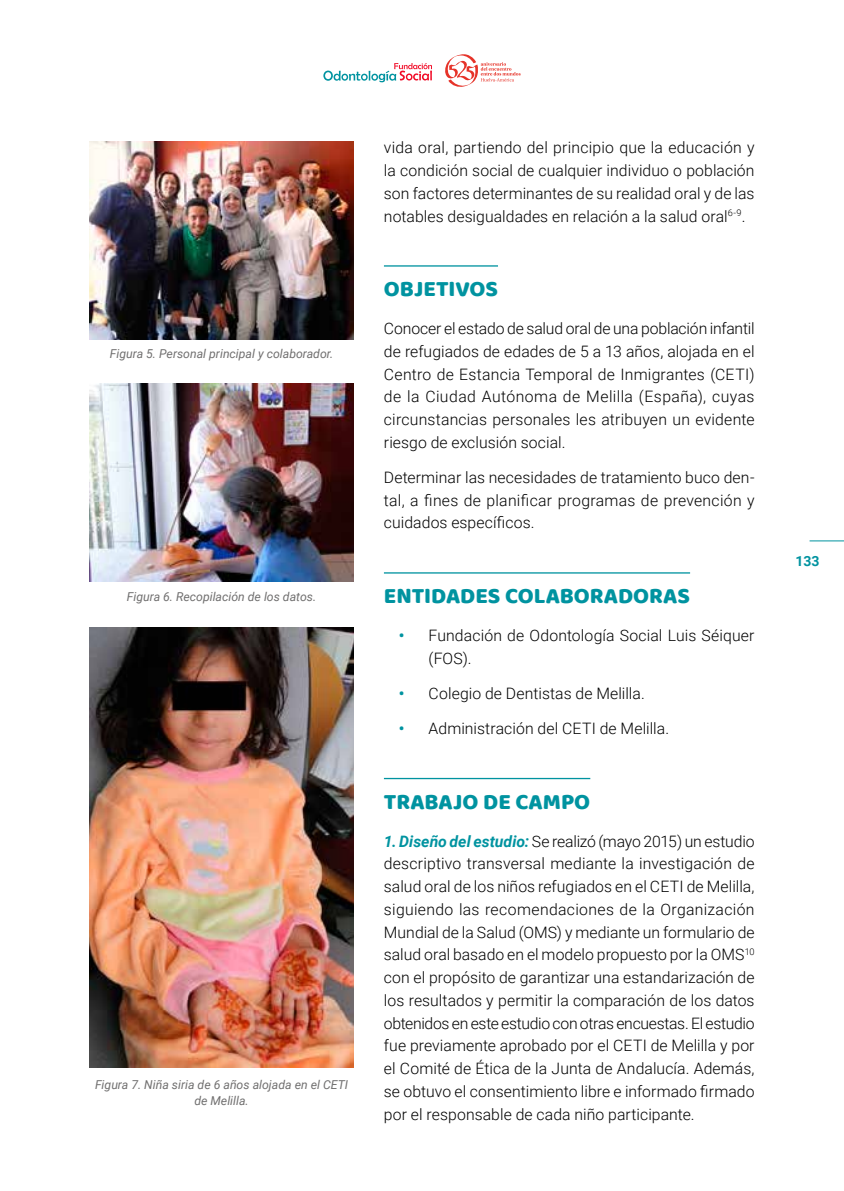
<style>
.page{position:relative;width:844px;height:1191px;background:#fff}
.page>*{position:absolute;margin:0;border:0;box-sizing:border-box;transform-origin:0 0}
.t1{font:22.75px "Baloo Bhaina";color:#0093a0}
.t2{font:300 15.75px/22.8px "Roboto";letter-spacing:.005em;color:#000;text-align:justify}
.t3{font:700 14px "Roboto";color:#0093a0}
.t4{font:italic 12.25px/15.8px "Roboto";color:#706f6f;text-align:center}
.s1{font-weight:700;color:#0093a0}
.s2{font-weight:700;font-style:italic;color:#0093a0}
</style>
<div class="page">
<hr style="left:809px;top:540px;width:34px;height:1px;background:#0093a0">
<svg style="left:323px;top:63px;width:109px;height:19px"></svg>
<svg style="left:445px;top:54px;width:75px;height:33px"></svg>
<hr style="left:384px;top:265px;width:114px;height:2px;background:#0093a0">
<hr style="left:384px;top:572px;width:306px;height:1px;background:#0093a0">
<hr style="left:384px;top:778px;width:206px;height:1px;background:#0093a0">
<img style="left:89px;top:141px;width:265px;height:198px">
<img style="left:89px;top:383px;width:264px;height:199px">
<img style="left:89px;top:627px;width:264px;height:440px">
<p class="t4" style="left:110px;top:345px;width:225px">Figura 5. Personal principal y colaborador.</p>
<p class="t4" style="left:127px;top:588px;width:191px">Figura 6. Recopilación de los datos.</p>
<p class="t4" style="left:95px;top:1076px;width:254px">Figura 7. Niña siria de 6 años alojada en el CETI de Melilla.</p>
<p class="t2" style="left:384px;top:136px;width:372px">vida oral, partiendo del principio que la educación y la condición social de cualquier individuo o población son factores determinantes de su realidad oral y de las notables desigualdades en relación a la salud oral<sup>6-9</sup>.</p>
<h1 class="t1" style="left:384px;top:275px;width:29px">OBJETIV</h1>
<h1 class="t1" style="left:469px;top:275px;width:28px">OS</h1>
<p class="t2" style="left:384px;top:316px;width:372px">Conocer el estado de salud oral de una población infantil de refugiados de edades de 5 a 13 años, alojada en el Centro de Estancia Temporal de Inmigrantes (CETI) de la Ciudad Autónoma de Melilla (España), cuyas circunstancias personales les atribuyen un evidente riesgo de exclusión social.</p>
<p class="t2" style="left:384px;top:465px;width:372px">Determinar las necesidades de tratamiento buco den&shy;tal, a fines de planificar programas de prevención y cuidados específicos.</p>
<h1 class="t1" style="left:384px;top:582px;width:14px">ENTIDADES</h1>
<h1 class="t1" style="left:505px;top:582px;width:100px">COLABORAD</h1>
<h1 class="t1" style="left:633px;top:582px;width:30px">ORAS</h1>
<p class="t2" style="left:428px;top:623px;width:327px;text-indent:-30px"><span class="s1">•</span> Fundación de Odontología Social Luis Séiquer (FOS).</p>
<p class="t2" style="left:399px;top:681px;width:247px"><span class="s1">•</span> Colegio de Dentistas de Melilla.</p>
<p class="t2" style="left:399px;top:716px;width:272px"><span class="s1">•</span> Administración del CETI de Melilla.</p>
<h1 class="t1" style="left:384px;top:788px;width:14px">TRABAJ</h1>
<h1 class="t1" style="left:462px;top:788px;width:69px">O DE CAMP</h1>
<h1 class="t1" style="left:574px;top:788px;width:17px">O</h1>
<p class="t2" style="left:384px;top:829px;width:372px"><span class="s2">1. Diseño del estudio:</span> Se realizó (mayo 2015) un estudio descriptivo transversal mediante la investigación de salud oral de los niños refugiados en el CETI de Melilla, siguiendo las recomendaciones de la Organización Mundial de la Salud (OMS) y mediante un formulario de salud oral basado en el modelo propuesto por la OMS<sup>10 </sup>con el propósito de garantizar una estandarización de los resultados y permitir la comparación de los datos obtenidos en este estudio con otras encuestas. El estudio fue previamente aprobado por el CETI de Melilla y por el Comité de Ética de la Junta de Andalucía. Además, se obtuvo el consentimiento libre e informado firmado por el responsable de cada niño participante.</p>
<p class="t3" style="left:795px;top:551px;width:26px">133</p>
</div>
